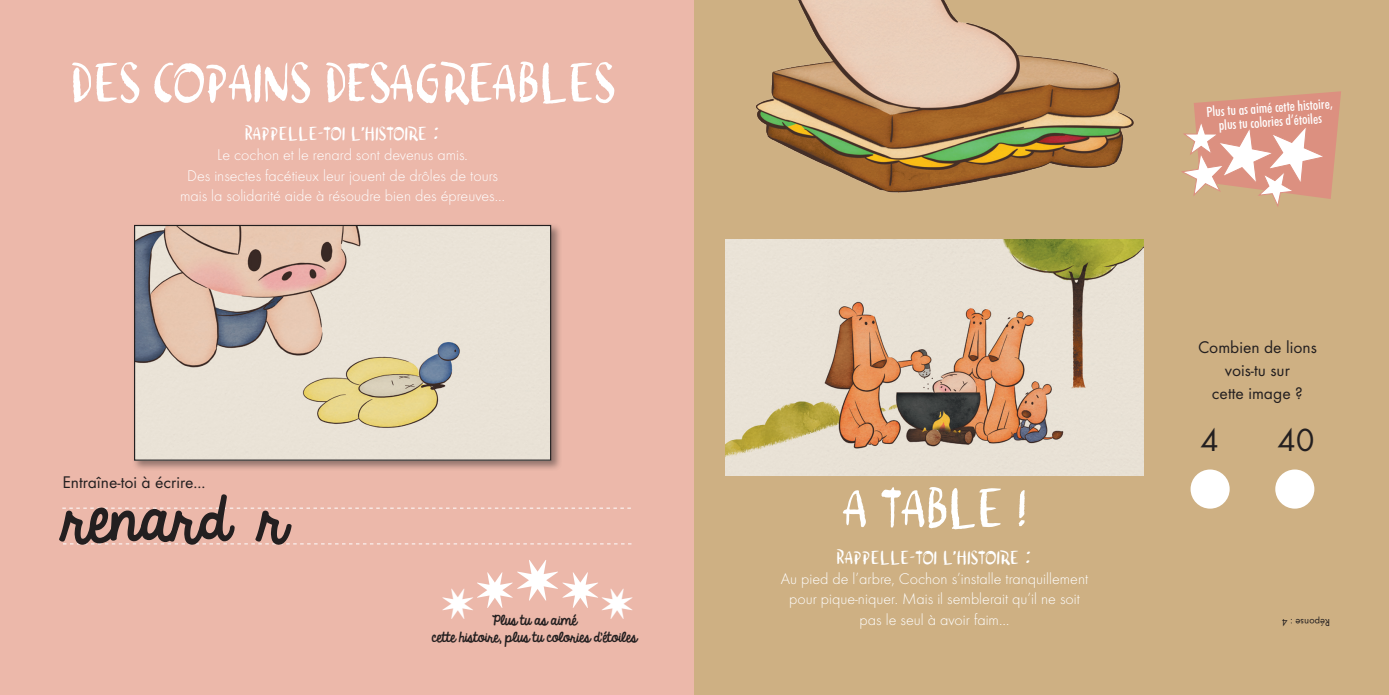
<style>
.page{position:relative;width:1389px;height:695px;background:#fff}
.page>*{position:absolute;margin:0;border:0;box-sizing:border-box;transform-origin:0 0}
.t1{font:56px "Dam Keeper Poems";letter-spacing:-.02em;color:#fff}
.t2{font:54.25px "KG Always A Good Time";color:#231f20}
.t3{font:33.25px "Function";color:#231f20}
.t4{font:19.25px "Dam Keeper Poems";color:#fff}
.t5{font:17.5px/22.8px "Function";color:#231f20;text-align:center}
.t6{font:300 16.1px/20.3px "Function LH";color:#fff;text-align:center}
.t7{font:500 condensed 14px/14px "Futura BT";color:#fff;text-align:center}
.t8{font:12.25px/17.5px "KG Always A Good Time";color:#231f20;text-align:center}
.t9{font:10.5px "Function";color:#231f20}
</style>
<div class="page">
<div style="left:0;top:0;width:694px;height:694px;background:#ecb8aa"></div>
<div style="left:132px;top:223px;width:430px;height:249px;background:#231f20;opacity:.45"></div>
<img style="left:136px;top:227px;width:413px;height:231px">
<div style="left:134px;top:225px;width:417px;height:235px;border:1px solid #231f20"></div>
<div style="left:694px;top:0;width:695px;height:694px;background:#ceb083"></div>
<img style="left:726px;top:239px;width:417px;height:236px">
<img style="left:756px;top:0;width:378px;height:193px">
<svg style="left:1181px;top:91px;width:160px;height:116px"></svg>
<svg style="left:63px;top:543px;width:568px;height:1px"></svg>
<svg style="left:62px;top:507px;width:569px;height:1px"></svg>
<div style="left:1191px;top:469px;width:39px;height:39px;background:#fff;border-radius:50%"></div>
<div style="left:1275px;top:469px;width:39px;height:39px;background:#fff;border-radius:50%"></div>
<h1 class="t1" style="left:70px;top:64px;width:547px">des copains dÉsagréables</h1>
<p class="t4" style="left:245px;top:127px;width:197px">Rappelle-toi l'histoire :</p>
<p class="t6" style="left:180px;top:145px;width:327px">Le cochon et le renard sont devenus amis.<br>Des insectes facétieux leur jouent de drôles de tours mais la solidarité aide à résoudre bien des épreuves…</p>
<p class="t5" style="left:62px;top:470px;width:145px">Entraîne-toi à écrire...</p>
<h2 class="t2" style="left:63px;top:478px;width:224px">renard r</h2>
<p class="t8" style="left:432px;top:611px;width:207px">Plus tu as aimé<br>cette histoire, plus tu colories d’étoiles</p>
<h1 class="t1" style="left:842px;top:489px;width:186px">a table !</h1>
<p class="t4" style="left:837px;top:550px;width:197px">Rappelle-toi l'histoire :</p>
<p class="t6" style="left:781px;top:568px;width:309px">Au pied de l’arbre, Cochon s’installe tranquillement pour pique-niquer. Mais il semblerait qu’il ne soit pas le seul à avoir faim…</p>
<p class="t7" style="left:1206px;top:105px;width:128px;rotate:-4deg">Plus tu as aimé cette histoire, plus tu colories d’étoiles</p>
<p class="t5" style="left:1198px;top:336px;width:120px">Combien de lions vois-tu sur<br>cette image ?</p>
<h3 class="t3" style="left:1200px;top:421px;width:20px">4</h3>
<h3 class="t3" style="left:1277px;top:421px;width:39px">40</h3>
<p class="t9" style="left:1330px;top:628px;width:50px;rotate:-180deg">Réponse : 4</p>
</div>
